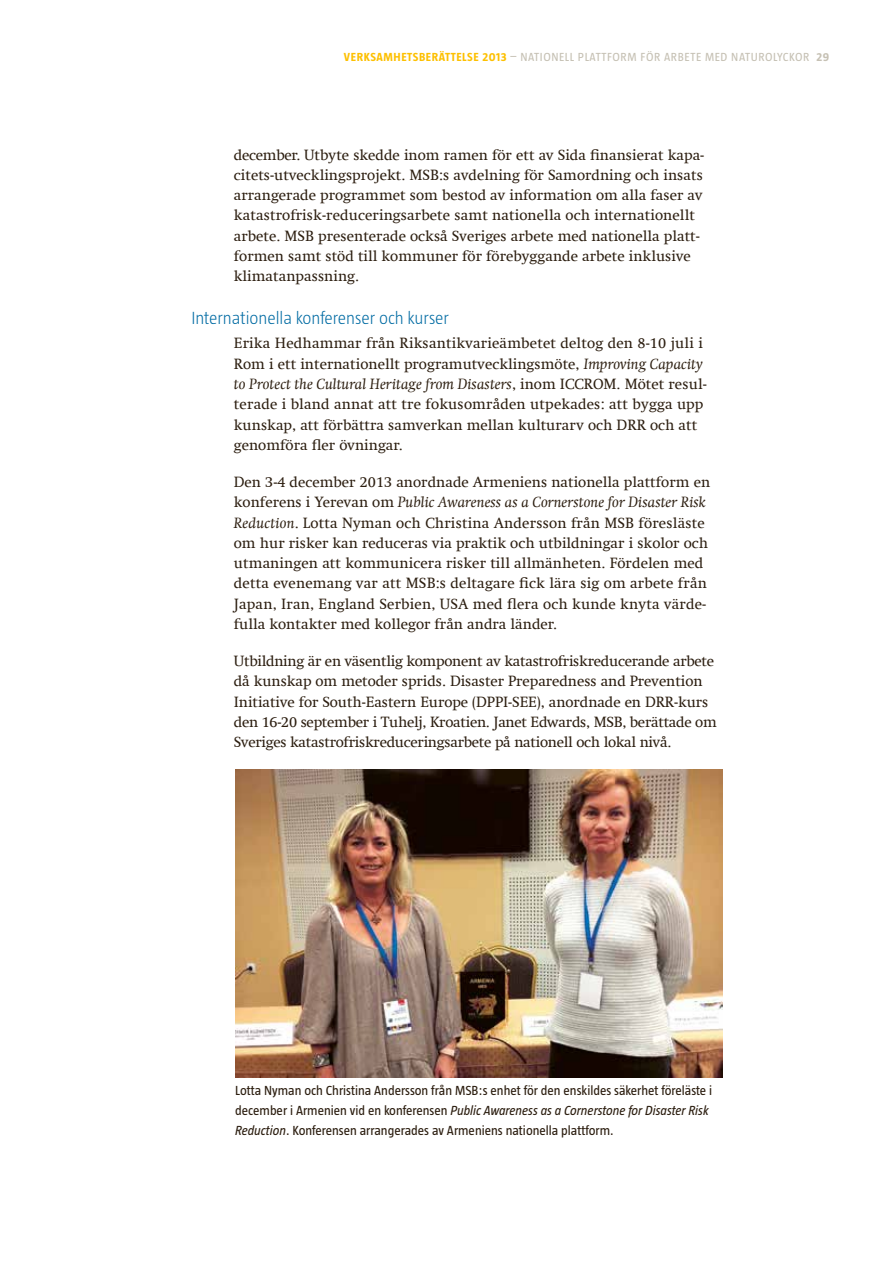
<style>
.page{position:relative;width:893px;height:1263px;background:#fff}
.page>*{position:absolute;margin:0;border:0;box-sizing:border-box;transform-origin:0 0}
.t1{font:300 18px "Taz";color:#006ba3}
.t2{font:15px/20.2px "Swift Com";color:#2c1e10}
.t3{font:15px/20.2px "Swift Com";letter-spacing:-.02em;color:#2c1e10}
.t4{font:13.5px/20.2px "Taz";color:#2c1e10}
.t5{font:12px "Taz";letter-spacing:.05em;color:#c6c1b4}
.s1{font-weight:700;color:#fdc000}
.s2{font-weight:700}
.s3{font-style:italic}
</style>
<div class="page">
<img style="left:235px;top:770px;width:488px;height:307px">
<p class="t5" style="left:344px;top:50px;width:487px"><span class="s1">VERKSAMHETSBERÄTTELSE 2013</span> – Nationell plattform för arbete med naturolyckor <span class="s2">29</span></p>
<p class="t2" style="left:234px;top:144px;width:472px">december. Utbyte skedde inom ramen för ett av Sida finansierat kapa&shy;citets-utvecklingsprojekt. MSB:s avdelning för Samordning och insats arrangerade programmet som bestod av information om alla faser av katastrofrisk-reduceringsarbete samt nationella och internationellt arbete. MSB presenterade också Sveriges arbete med nationella platt&shy;formen samt stöd till kommuner för förebyggande arbete inklusive klimatanpassning.</p>
<p class="t1" style="left:191px;top:308px;width:259px">Internationella konferenser och kurser</p>
<p class="t2" style="left:234px;top:333px;width:475px">Erika Hedhammar från Riksantikvarieämbetet deltog den 8-10 juli i Rom i ett internationellt programutvecklingsmöte, <span class="s3">Improving Capacity to Protect the Cultural Heritage from Disasters</span>, inom ICCROM. Mötet resul&shy;terade i bland annat att tre fokusområden utpekades: att bygga upp kunskap, att förbättra samverkan mellan kulturarv och DRR och att genomföra fler övningar.</p>
<p class="t2" style="left:234px;top:472px;width:478px">Den 3-4 december 2013 anordnade Armeniens nationella plattform en konferens i Yerevan om <span class="s3">Public Awareness as a Cornerstone for Disaster Risk Reduction</span>. Lotta Nyman och Christina Andersson från MSB föresläste om hur risker kan reduceras via praktik och utbildningar i skolor och utmaningen att kommunicera risker till allmänheten. Fördelen med detta evenemang var att MSB:s deltagare fick lära sig om arbete från Japan, Iran, England Serbien, USA med flera och kunde knyta värde&shy;fulla kontakter med kollegor från andra länder.</p>
<p class="t3" style="left:234px;top:651px;width:484px">Utbildning är en väsentlig komponent av katastrofriskreducerande arbete då kunskap om metoder sprids. Disaster Preparedness and Prevention Initiative for South-Eastern Europe (DPPI-SEE), anordnade en DRR-kurs den 16-20 september i Tuhelj, Kroatien. Janet Edwards, MSB, berättade om Sveriges katastrofriskreduceringsarbete på nationell och lokal nivå.</p>
<p class="t4" style="left:235px;top:1080px;width:478px">Lotta Nyman och Christina Andersson från MSB:s enhet för den enskildes säkerhet föreläste i december i Armenien vid en konferensen <span class="s3">Public Awareness as a Cornerstone for Disaster Risk<br>Reduction</span>. Konferensen arrangerades av Armeniens nationella plattform.</p>
</div>
